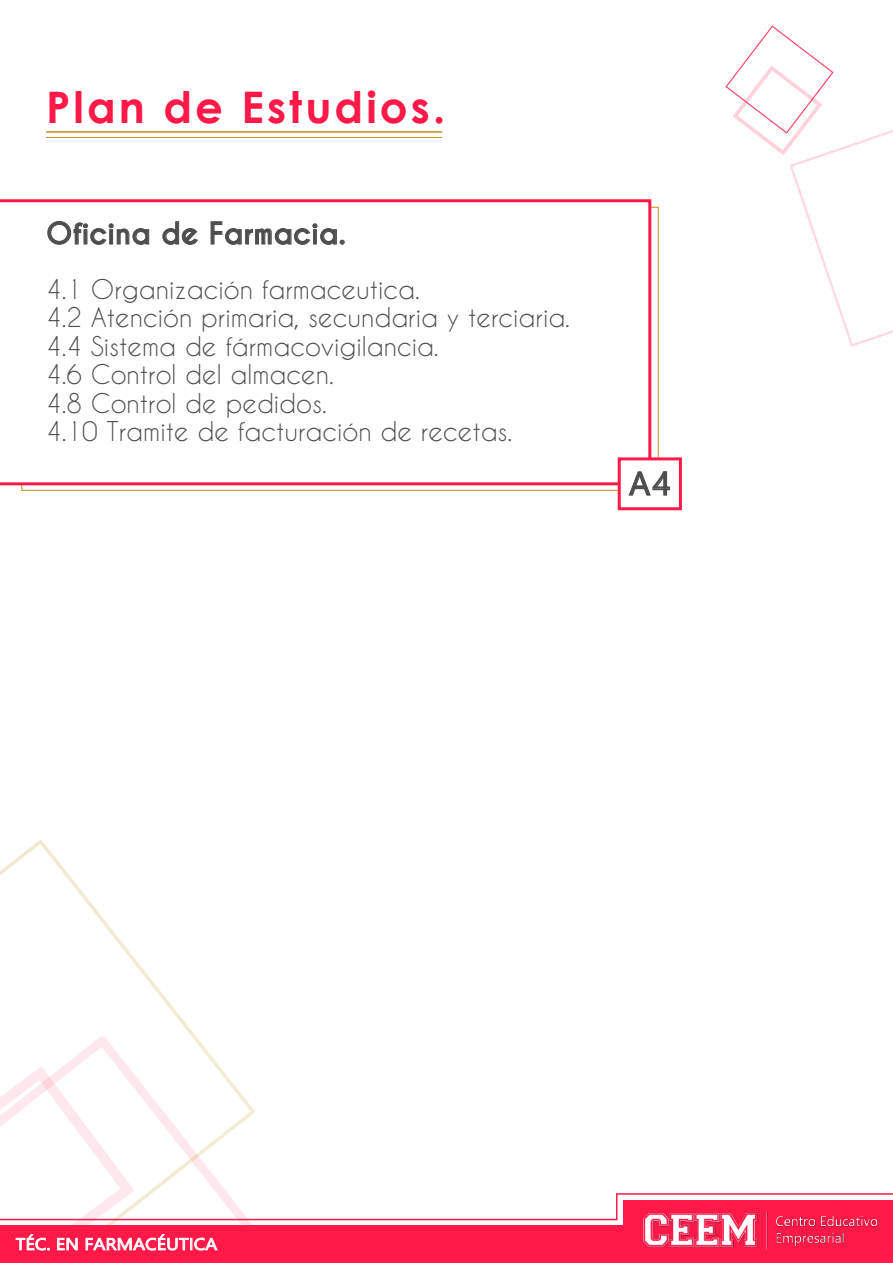
<style>
.page{position:relative;width:893px;height:1263px;background:#fff}
.page>*{position:absolute;margin:0;border:0;box-sizing:border-box;transform-origin:0 0}
.t1{font:700 43.5px "Century Gothic";letter-spacing:.07em;color:#ff1949}
.t2{font:33px "Ebrima";color:#4d4d4d}
.t3{font:700 28.5px "Caviar Dreams";letter-spacing:.01em;color:#4d4d4d}
.t4{font:25.5px/28.5px "Caviar Dreams";color:#4d4d4d}
.t5{font:16.5px "Segoe UI Historic";letter-spacing:.01em;color:#fff;scale:1.11 1}
</style>
<div class="page">
<svg style="left:726px;top:26px;width:167px;height:321px"></svg>
<svg style="left:0;top:840px;width:196px;height:196px"></svg>
<svg style="left:64px;top:1036px;width:155px;height:30px"></svg>
<hr style="left:46px;top:131px;width:396px;height:2px;background:#c48e22">
<hr style="left:46px;top:137px;width:396px;height:1px;background:#c48e22">
<svg style="left:0;top:1066px;width:893px;height:197px"></svg>
<svg style="left:0;top:199px;width:651px;height:286px"></svg>
<svg style="left:48px;top:221px;width:101px;height:24px"></svg>
<svg style="left:163px;top:221px;width:35px;height:24px"></svg>
<svg style="left:211px;top:221px;width:134px;height:24px"></svg>
<div style="left:618px;top:457px;width:64px;height:53px;background:#fff;border:3px solid #ff1949"></div>
<svg style="left:628px;top:460px;width:43px;height:36px"></svg>
<h1 class="t1" style="left:46px;top:74px;width:401px">Plan de Estudios.</h1>
<p class="t3" style="left:46px;top:216px;width:301px">Oficina de Farmacia.</p>
<p class="t4" style="left:46px;top:274px;width:525px">4.1 Organización farmaceutica.<br>4.2 Atención primaria, secundaria y terciaria.<br>4.4 Sistema de fármacovigilancia.<br>4.6 Control del almacen.<br>4.8 Control de pedidos.<br>4.10 Tramite de facturación de recetas.</p>
<p class="t2" style="left:629px;top:459px;width:43px">A4</p>
<p class="t5" style="left:16px;top:1234px;width:183px">TÉC. EN FARMACÉUTICA</p>
</div>
